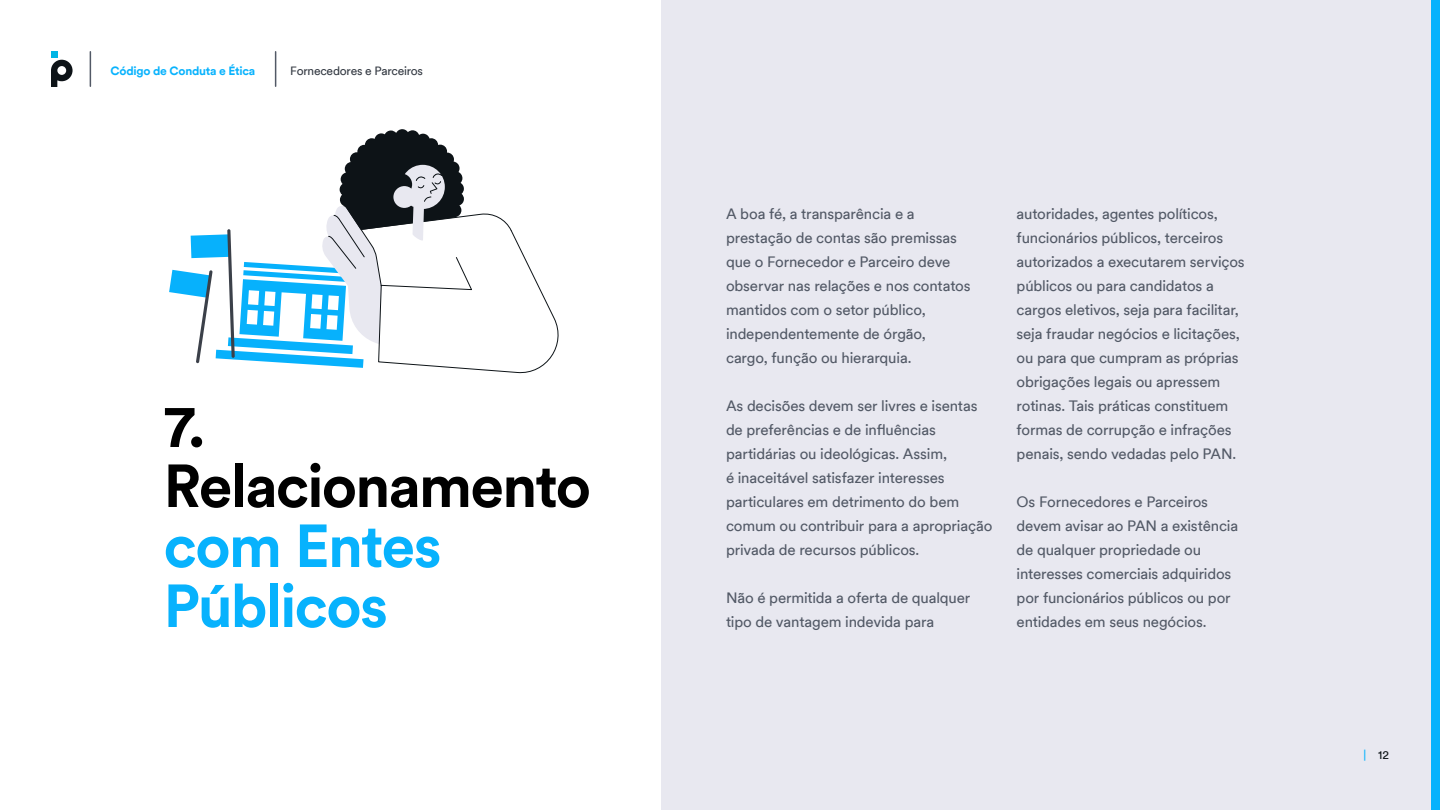
<style>
.page{position:relative;width:1440px;height:810px;background:#fff}
.page>*{position:absolute;margin:0;border:0;box-sizing:border-box;transform-origin:0 0}
.t1{font:700 60px/60px "Circular XXTT";letter-spacing:-.03em;color:#000}
.t2{font:700 60px/60px "Circular XXTT";letter-spacing:-.03em;color:#07b2fd}
.t3{font:15px/24px "Circular XXTT";letter-spacing:-.01em;color:#525966}
.t4{font:12px "Circular XXTT";letter-spacing:-.02em;color:#333942}
.t5{font:700 12px "Circular XXTT";letter-spacing:-.02em;color:#07b2fd}
.t6{font:12px "Circular XXTT";color:#0d1317}
.s1{color:#07b2fd}
</style>
<div class="page">
<div style="left:662px;top:0;width:778px;height:810px;background:#e8e8f0"></div>
<svg style="left:169px;top:129px;width:390px;height:245px"></svg>
<div style="left:393px;top:186px;width:22px;height:22px;background:#e8e8f0;border-radius:50%"></div>
<svg style="left:51px;top:51px;width:22px;height:36px"></svg>
<hr style="left:90px;top:52px;width:1px;height:34px;background:#525966">
<hr style="left:275px;top:52px;width:1px;height:34px;background:#525966">
<div style="left:1431px;top:0;width:9px;height:810px;background:#07b2fd"></div>
<p class="t5" style="left:111px;top:63px;width:146px">Código de Conduta e Ética</p>
<p class="t4" style="left:290px;top:63px;width:134px">Fornecedores e Parceiros</p>
<h1 class="t1" style="left:164px;top:393px;width:429px">7.<br>Relacionamento</h1>
<h1 class="t2" style="left:164px;top:513px;width:280px">com Entes<br>Públicos</h1>
<p class="t3" style="left:726px;top:201px;width:246px">A boa fé, a transparência e a prestação de contas são premissas que o Fornecedor e Parceiro deve observar nas relações e nos contatos mantidos com o setor público, independentemente de órgão, cargo, função ou hierarquia.</p>
<p class="t3" style="left:726px;top:393px;width:268px">As decisões devem ser livres e isentas de preferências e de influências partidárias ou ideológicas. Assim,<br>é inaceitável satisfazer interesses particulares em detrimento do bem comum ou contribuir para a apropriação privada de recursos públicos.</p>
<p class="t3" style="left:726px;top:585px;width:246px">Não é permitida a oferta de qualquer tipo de vantagem indevida para</p>
<p class="t3" style="left:1017px;top:201px;width:230px">autoridades, agentes políticos, funcionários públicos, terceiros autorizados a executarem serviços públicos ou para candidatos a cargos eletivos, seja para facilitar, seja fraudar negócios e licitações, ou para que cumpram as próprias obrigações legais ou apressem rotinas. Tais práticas constituem formas de corrupção e infrações penais, sendo vedadas pelo PAN.</p>
<p class="t3" style="left:1017px;top:489px;width:223px">Os Fornecedores e Parceiros devem avisar ao PAN a existência de qualquer propriedade ou interesses comerciais adquiridos por funcionários públicos ou por entidades em seus negócios.</p>
<p class="t6" style="left:1363px;top:747px;width:27px"><span class="s1">|</span> 12</p>
</div>
